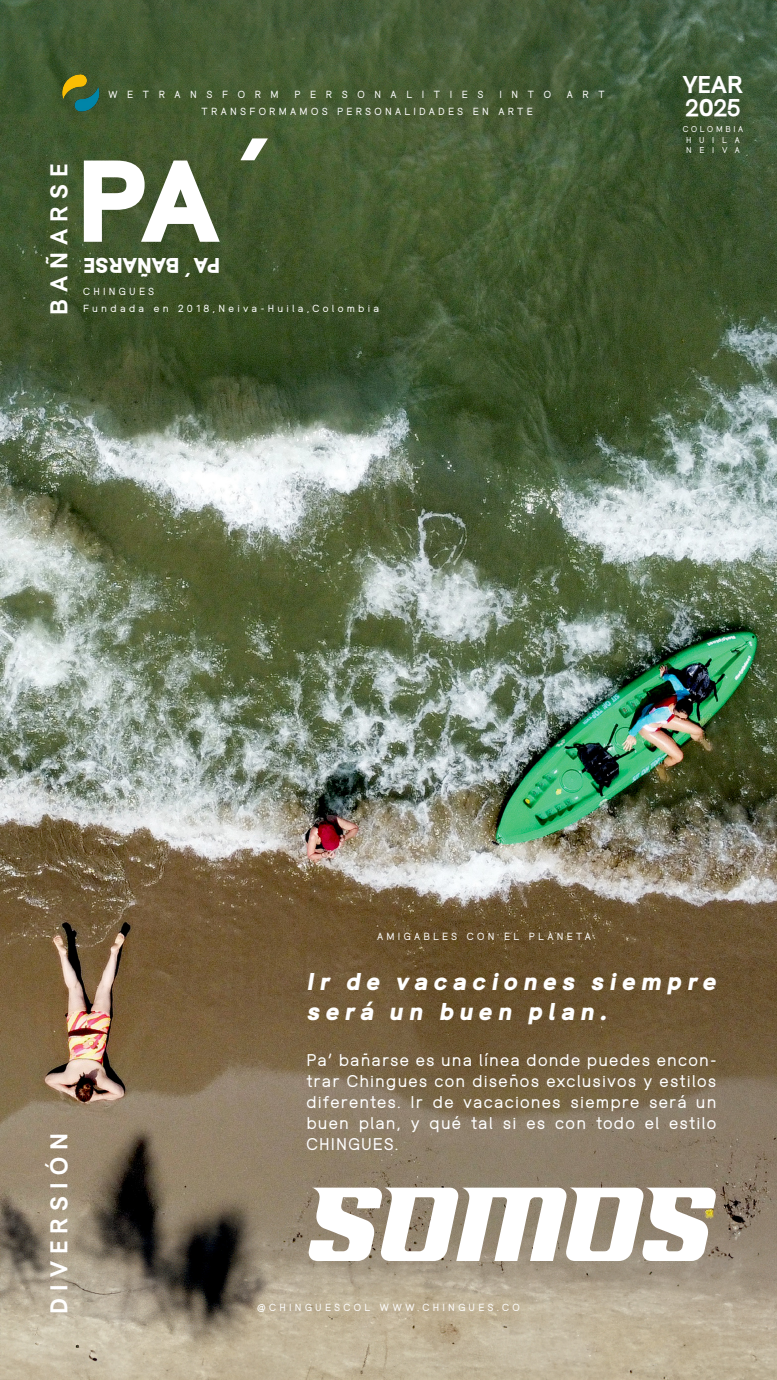
<style>
.page{position:relative;width:777px;height:1380px;background:#fff}
.page>*{position:absolute;margin:0;border:0;box-sizing:border-box;transform-origin:0 0}
.t1{font:122.5px "Groger";letter-spacing:-.01em;color:#fff}
.t2{font:800 119.38px "Rovelle Uno";color:#fff}
.t3{font:italic 800 25px/30px "Rovelle Uno";letter-spacing:.235em;color:#fff}
.t4{font:700 25px "Rovelle Uno";letter-spacing:.28em;color:#fff}
.t5{font:700 25px/23.1px "Rovelle Uno";color:#fff}
.t6{font:800 21.88px "Rovelle Uno";color:#fff}
.t7{font:17.5px/21px "Rovelle Uno";letter-spacing:.065em;color:#fff;text-align:justify}
.t8{font:10.62px/17.3px "Rovelle Uno";letter-spacing:.31em;color:#fff}
.t9{font:8.75px/10.5px "Rovelle Uno";letter-spacing:.835em;color:#fff;text-align:center}
</style>
<div class="page">
<img style="left:0;top:0;width:776px;height:1380px">
<img style="left:58px;top:69px;width:47px;height:49px">
<h3 class="t4" style="left:44px;top:315px;width:152px;rotate:-90deg">BAÑARSE</h3>
<p class="t8" style="left:108px;top:86px;width:172px">W E T R A N S F O R M</p>
<p class="t8" style="left:294px;top:86px;width:190px">P E R S O N A L I T I E S</p>
<p class="t8" style="left:499px;top:86px;width:53px">I N T O</p>
<p class="t8" style="left:566px;top:86px;width:39px">A R T</p>
<p class="t8" style="left:201px;top:102px;width:332px">TRANSFORMAMOS PERSONALIDADES EN ARTE</p>
<h2 class="t2" style="left:77px;top:129px;width:202px">PA´</h2>
<p class="t6" style="left:220px;top:279px;width:137px;rotate:-180deg">PA´ BAÑARSE</p>
<p class="t8" style="left:83px;top:282px;width:297px">CHINGUES<br>Fundada en 2018,Neiva-Huila,Colombia</p>
<h3 class="t5" style="left:682px;top:73px;width:62px">YEAR<br>2025</h3>
<p class="t9" style="left:682px;top:124px;width:62px">COLOMBIA<br>HUILA<br>NEIVA</p>
<h3 class="t4" style="left:44px;top:1314px;width:182px;rotate:-90deg">DIVERSIÓN</h3>
<p class="t8" style="left:377px;top:928px;width:215px">AMIGABLES CON EL PLANETA</p>
<h3 class="t3" style="left:306px;top:966px;width:410px">Ir de vacaciones siempre será un buen plan.</h3>
<p class="t7" style="left:306px;top:1049px;width:411px">Pa’ bañarse es una línea donde puedes encon&shy;trar Chingues con diseños exclusivos y estilos diferentes. Ir de vacaciones siempre será un buen plan, y qué tal si es con todo el estilo CHINGUES.</p>
<h1 class="t1" style="left:307px;top:1151px;width:408px">somos</h1>
<p class="t8" style="left:257px;top:1298px;width:264px">@CHINGUESCOL WWW.CHINGUES.CO</p>
</div>
